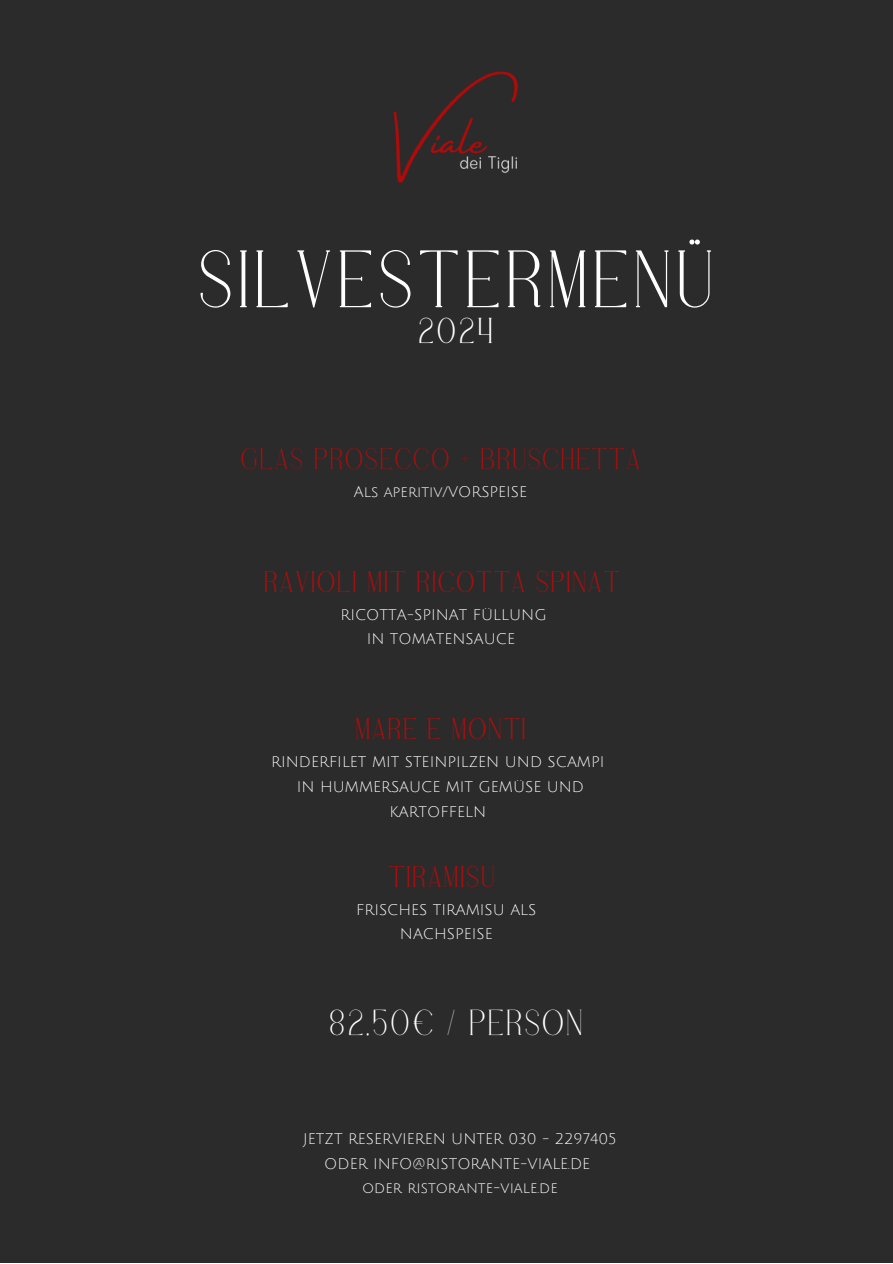
<style>
.page{position:relative;width:893px;height:1264px;background:#fff}
.page>*{position:absolute;margin:0;border:0;box-sizing:border-box;transform-origin:0 0}
.t1{font:800 81px "Stolen Love";letter-spacing:.045em;color:#fff}
.t2{font:700 36.15px "Stolen Love";letter-spacing:.045em;color:#fff}
.t3{font:800 36px "Stolen Love";color:#fff}
.t4{font:800 30px "Stolen Love";letter-spacing:.045em;color:#af0d0d}
.t5{font:700 30px "Stolen Love";letter-spacing:.045em;color:#af0d0d}
.t6{font:15px/24.8px "Julius Sans One";color:#fff;text-align:center}
</style>
<div class="page">
<div style="left:0;top:0;width:892px;height:1262px;background:#2b2b2b"></div>
<img style="left:393px;top:71px;width:125px;height:112px">
<p class="t1" style="left:198px;top:244px;width:518px">SILVESTERMENÜ</p>
<p class="t3" style="left:418px;top:314px;width:78px">2024</p>
<p class="t5" style="left:241px;top:446px;width:401px">GLAS PROSECCO + BRUSCHETTA</p>
<p class="t6" style="left:354px;top:479px;width:175px">Als aperitiv/VORSPEISE</p>
<p class="t4" style="left:264px;top:568px;width:357px">RAVIOLI MIT RICOTTA SPINAT</p>
<p class="t6" style="left:340px;top:602px;width:207px">RICOTTA-SPINAT FÜLLUNG</p>
<p class="t6" style="left:367px;top:627px;width:150px">IN TOMATENSAUCE</p>
<p class="t4" style="left:355px;top:716px;width:172px">MARE E MONTI</p>
<p class="t6" style="left:271px;top:750px;width:334px">RINDERFILET MIT STEINPILZEN UND SCAMPI</p>
<p class="t6" style="left:297px;top:774px;width:289px">IN HUMMERSAUCE MIT GEMÜSE UND<br>KARTOFFELN</p>
<p class="t4" style="left:388px;top:863px;width:108px">TIRAMISU</p>
<p class="t6" style="left:356px;top:897px;width:182px">FRISCHES TIRAMISU ALS<br>NACHSPEISE</p>
<p class="t2" style="left:328px;top:1007px;width:256px">82,50€ / PERSON</p>
<p class="t6" style="left:303px;top:1126px;width:315px">JETZT RESERVIEREN UNTER 030 - 2297405</p>
<p class="t6" style="left:324px;top:1151px;width:267px">ODER INFO@RISTORANTE-VIALE.DE</p>
<p class="t6" style="left:362px;top:1176px;width:197px">oder ristorante-viale.de</p>
</div>
